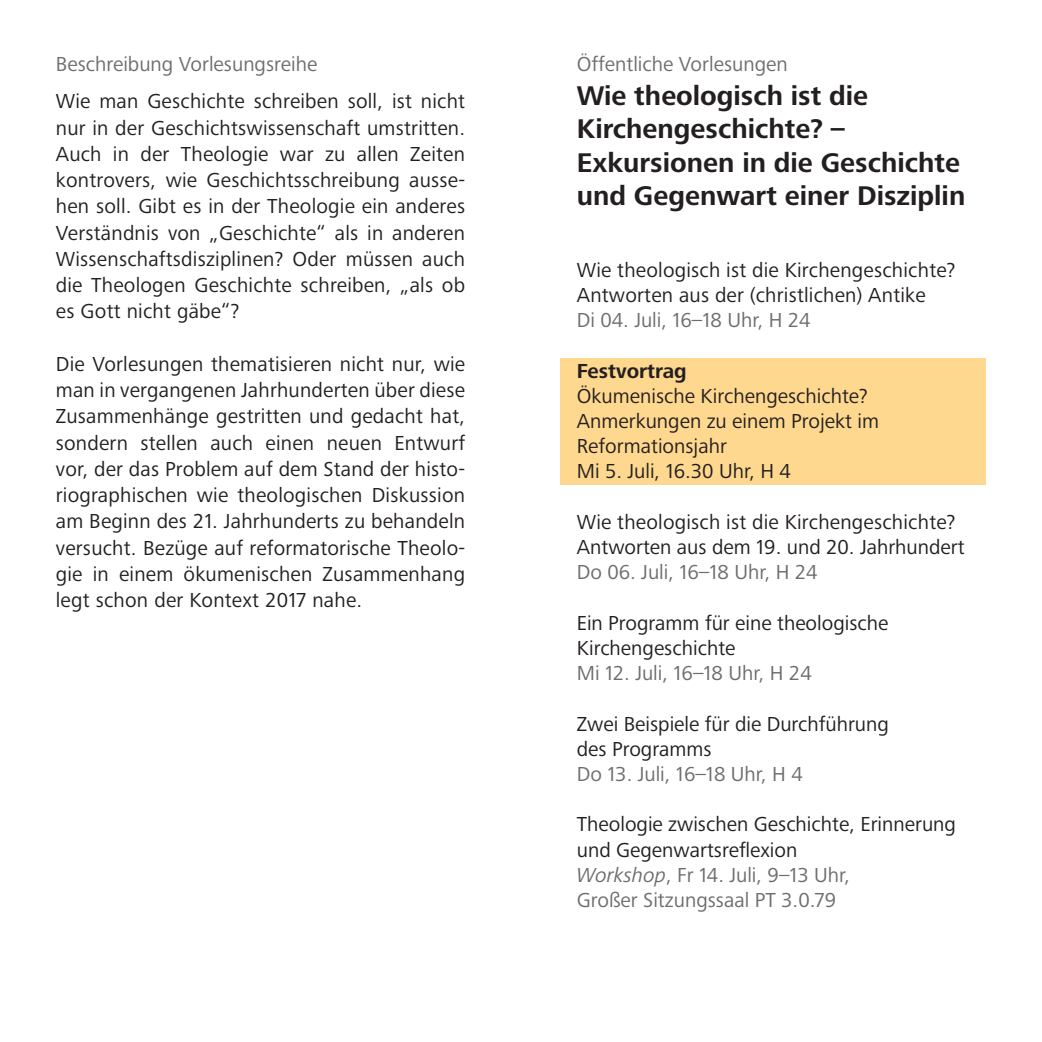
<style>
.page{position:relative;width:1042px;height:1042px;background:#fff}
.page>*{position:absolute;margin:0;border:0;box-sizing:border-box;transform-origin:0 0}
.Head_Schwarz{font:700 28px/33.6px "Frutiger Next LTW1 G";color:#231f20}
.Text{font:21px/26.2px "Frutiger Next LTW1 G";letter-spacing:.01em;color:#231f20;text-align:justify}
.Head_Schwarz-2{font:21px/25.2px "Frutiger Next LTW1 G";color:#231f20}
.Head_Schwarz-3{font:21px "Frutiger Next LTW1 G";color:#6c6d70}
.Head_Schwarz-4{font:700 21px "Frutiger Next LTW1 G";color:#231f20}
.s1{font-style:italic}
</style>
<div class="page">
<div style="left:560px;top:358px;width:426px;height:127px;background:#fed88f"></div>
<p class="Head_Schwarz-3" style="left:56px;top:52px;width:263px">Beschreibung Vorlesungsreihe</p>
<p class="Text" style="left:56px;top:89px;width:411px">Wie man Geschichte schreiben soll, ist nicht nur in der Geschichtswissenschaft umstritten.<br>Auch in der Theologie war zu allen Zeiten kontrovers, wie Geschichtsschreibung ausse&shy;hen soll. Gibt es in der Theologie ein anderes Verständnis von „Geschichte“ als in anderen Wissenschaftsdisziplinen? Oder müssen auch die Theologen Geschichte schreiben, „als ob es Gott nicht gäbe“?</p>
<p class="Text" style="left:56px;top:351px;width:411px">Die Vorlesungen thematisieren nicht nur, wie man in vergangenen Jahrhunderten über diese Zusammenhänge gestritten und gedacht hat, sondern stellen auch einen neuen Entwurf vor, der das Problem auf dem Stand der histo&shy;riographischen wie theologischen Diskussion am Beginn des 21. Jahrhunderts zu behandeln versucht. Bezüge auf reformatorische Theolo&shy;gie in einem ökumenischen Zusammenhang legt schon der Kontext 2017 nahe.</p>
<p class="Head_Schwarz-3" style="left:577px;top:52px;width:212px">Öffentliche Vorlesungen</p>
<p class="Head_Schwarz" style="left:577px;top:79px;width:293px">Wie theologisch ist die</p>
<p class="Head_Schwarz" style="left:577px;top:113px;width:270px">Kirchengeschichte? –</p>
<p class="Head_Schwarz" style="left:577px;top:146px;width:390px">Exkursionen in die Geschichte und Gegenwart einer Disziplin</p>
<p class="Head_Schwarz-2" style="left:577px;top:258px;width:380px">Wie theologisch ist die Kirchengeschichte?<br>Antworten aus der (christlichen) Antike</p>
<p class="Head_Schwarz-3" style="left:577px;top:308px;width:235px">Di 04. Juli, 16–18 Uhr, H 24</p>
<p class="Head_Schwarz-4" style="left:577px;top:359px;width:111px">Festvortrag</p>
<p class="Head_Schwarz-2" style="left:577px;top:384px;width:292px">Ökumenische Kirchengeschichte?</p>
<p class="Head_Schwarz-2" style="left:577px;top:409px;width:304px">Anmerkungen zu einem Projekt im</p>
<p class="Head_Schwarz-2" style="left:577px;top:434px;width:152px">Reformationsjahr</p>
<p class="Head_Schwarz-2" style="left:577px;top:459px;width:216px">Mi 5. Juli, 16.30 Uhr, H 4</p>
<p class="Head_Schwarz-2" style="left:577px;top:510px;width:380px">Wie theologisch ist die Kirchengeschichte?</p>
<p class="Head_Schwarz-2" style="left:577px;top:535px;width:389px">Antworten aus dem 19. und 20. Jahrhundert</p>
<p class="Head_Schwarz-3" style="left:577px;top:560px;width:242px">Do 06. Juli, 16–18 Uhr, H 24</p>
<p class="Head_Schwarz-2" style="left:577px;top:611px;width:313px">Ein Programm für eine theologische</p>
<p class="Head_Schwarz-2" style="left:577px;top:636px;width:160px">Kirchengeschichte</p>
<p class="Head_Schwarz-3" style="left:577px;top:661px;width:236px">Mi 12. Juli, 16–18 Uhr, H 24</p>
<p class="Head_Schwarz-2" style="left:577px;top:711px;width:314px">Zwei Beispiele für die Durchführung</p>
<p class="Head_Schwarz-2" style="left:577px;top:737px;width:136px">des Programms</p>
<p class="Head_Schwarz-3" style="left:577px;top:762px;width:227px">Do 13. Juli, 16–18 Uhr, H 4</p>
<p class="Head_Schwarz-2" style="left:577px;top:812px;width:381px">Theologie zwischen Geschichte, Erinnerung und Gegenwartsreflexion</p>
<p class="Head_Schwarz-3" style="left:577px;top:863px;width:275px"><span class="s1">Workshop</span>, Fr 14. Juli, 9–13 Uhr,</p>
<p class="Head_Schwarz-3" style="left:577px;top:888px;width:261px">Großer Sitzungssaal PT 3.0.79</p>
</div>
